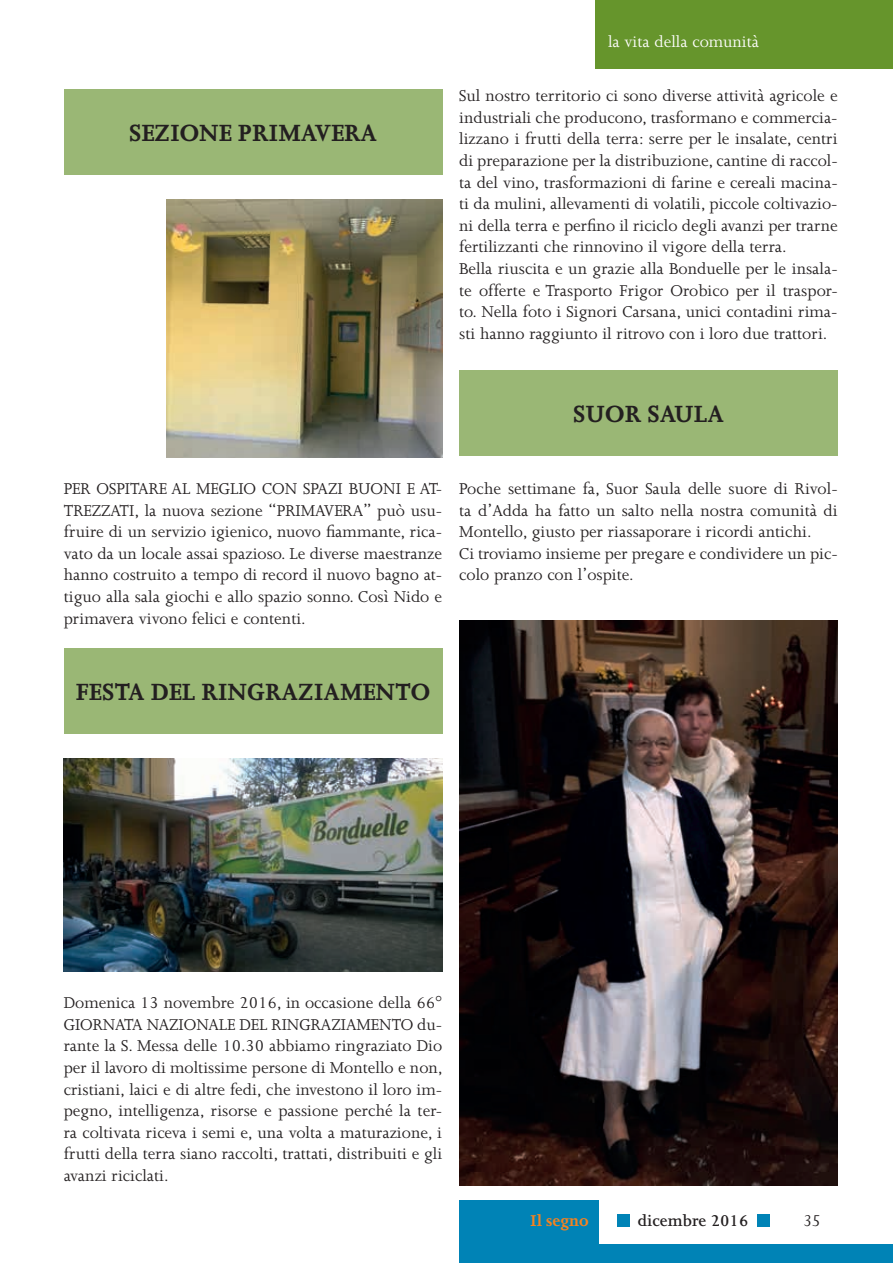
<style>
.page{position:relative;width:893px;height:1263px;background:#fff}
.page>*{position:absolute;margin:0;border:0;box-sizing:border-box;transform-origin:0 0}
.t1{font:700 27px "Joanna MT Std";color:#231f20}
.t2{font:18px/21.6px "Joanna MT Std";color:#231f20}
.t3{font:18px "Joanna MT Std";color:#fff}
.t4{font:600 18px "Joanna MT Std";color:#231f20}
.t5{font:700 18px "Joanna MT Std";color:#f58220}
.t6{font:italic 18px "Joanna MT Std";color:#231f20}
</style>
<div class="page">
<div style="left:459px;top:1200px;width:434px;height:63px;background:#0083b6"></div>
<div style="left:600px;top:1185px;width:293px;height:59px;background:#fff"></div>
<div style="left:617px;top:1214px;width:13px;height:13px;background:#0083b6"></div>
<div style="left:757px;top:1214px;width:12px;height:13px;background:#0083b6"></div>
<div style="left:595px;top:0;width:298px;height:68px;background:#66952c"></div>
<img style="left:459px;top:620px;width:379px;height:565px">
<div style="left:459px;top:371px;width:379px;height:85px;background:#9ab775"></div>
<div style="left:64px;top:649px;width:378px;height:85px;background:#9ab775"></div>
<div style="left:64px;top:89px;width:378px;height:85px;background:#9ab775"></div>
<img style="left:64px;top:759px;width:378px;height:212px">
<img style="left:166px;top:199px;width:276px;height:258px">
<h1 class="t1" style="left:129px;top:118px;width:250px">SEZIONE PRIMAVERA</h1>
<p class="t3" style="left:608px;top:32px;width:153px">la vita della comunità</p>
<p class="t2" style="left:459px;top:85px;width:380px">Sul nostro territorio ci sono diverse attività agricole e industriali che producono, trasformano e commercia&shy;lizzano i frutti della terra: serre per le insalate, centri di preparazione per la distribuzione, cantine di raccol&shy;ta del vino, trasformazioni di farine e cereali macina&shy;ti da mulini, allevamenti di volatili, piccole coltivazio&shy;ni della terra e perfino il riciclo degli avanzi per trarne fertilizzanti che rinnovino il vigore della terra.<br>Bella riuscita e un grazie alla Bonduelle per le insala&shy;te offerte e Trasporto Frigor Orobico per il traspor&shy;to. Nella foto i Signori Carsana, unici contadini rima&shy;sti hanno raggiunto il ritrovo con i loro due trattori.</p>
<h1 class="t1" style="left:573px;top:400px;width:153px">SUOR SAULA</h1>
<p class="t2" style="left:64px;top:478px;width:380px;text-align:justify">PER OSPITARE AL MEGLIO CON SPAZI BUONI E AT-TREZZATI, la nuova sezione “PRIMAVERA” può usu&shy;fruire di un servizio igienico, nuovo fiammante, rica&shy;vato da un locale assai spazioso. Le diverse maestranze hanno costruito a tempo di record il nuovo bagno at&shy;tiguo alla sala giochi e allo spazio sonno. Così Nido e primavera vivono felici e contenti.</p>
<p class="t2" style="left:459px;top:478px;width:380px">Poche settimane fa, Suor Saula delle suore di Rivol&shy;ta d’Adda ha fatto un salto nella nostra comunità di Montello, giusto per riassaporare i ricordi antichi.<br>Ci troviamo insieme per pregare e condividere un pic&shy;colo pranzo con l’ospite.</p>
<h1 class="t1" style="left:76px;top:677px;width:356px">FESTA DEL RINGRAZIAMENTO</h1>
<p class="t2" style="left:64px;top:992px;width:381px;text-align:justify">Domenica 13 novembre 2016, in occasione della 66° GIORNATA NAZIONALE DEL RINGRAZIAMENTO du&shy;rante la S. Messa delle 10.30 abbiamo ringraziato Dio per il lavoro di moltissime persone di Montello e non, cristiani, laici e di altre fedi, che investono il loro im&shy;pegno, intelligenza, risorse e passione perché la ter&shy;ra coltivata riceva i semi e, una volta a maturazione, i frutti della terra siano raccolti, trattati, distribuiti e gli avanzi riciclati.</p>
<p class="t5" style="left:530px;top:1211px;width:60px">Il segno</p>
<p class="t4" style="left:638px;top:1211px;width:112px">dicembre 2016</p>
<p class="t6" style="left:804px;top:1211px;width:18px">35</p>
</div>
